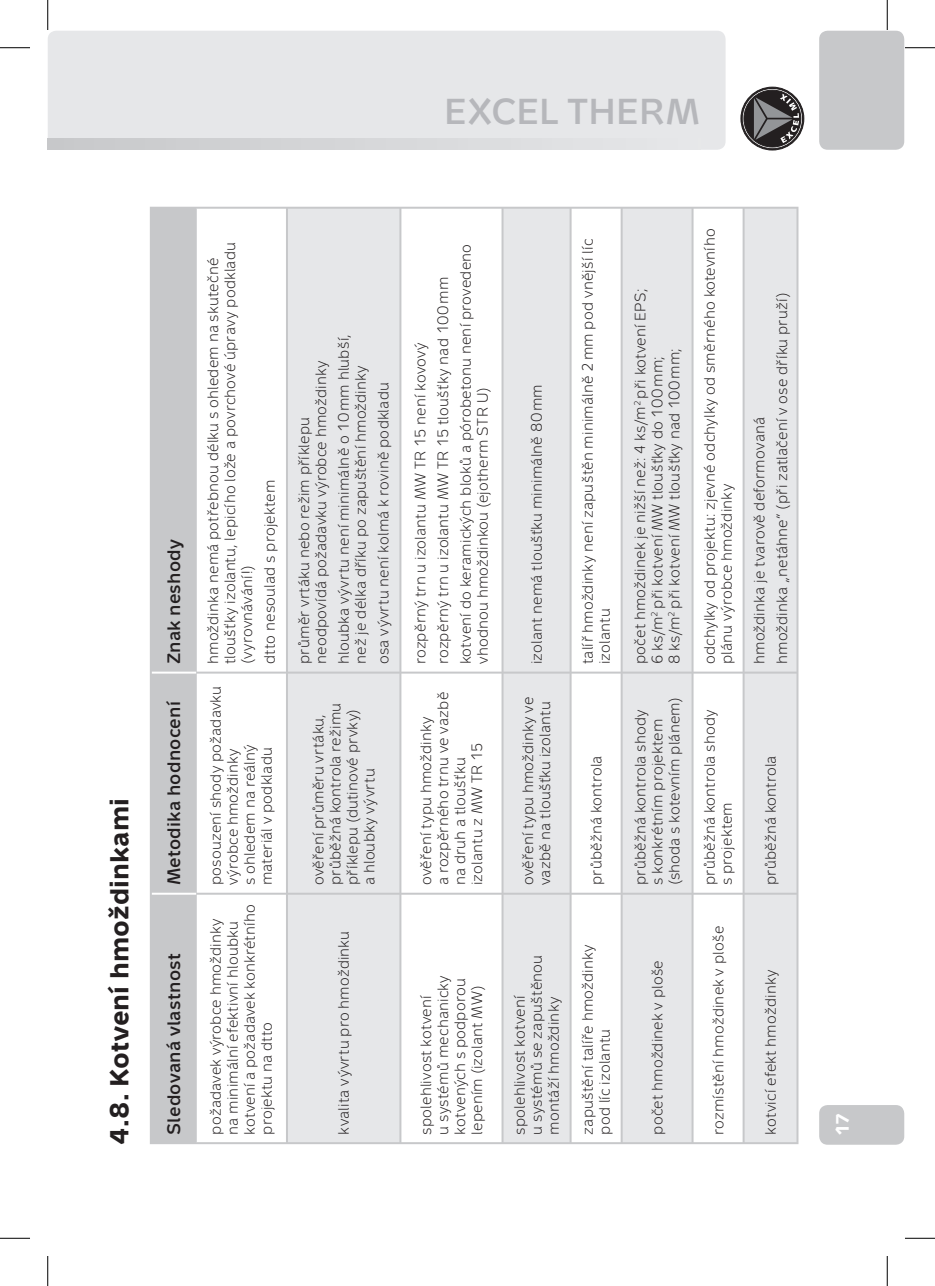
<style>
.page{position:relative;width:935px;height:1286px;background:#fff}
.page>*{position:absolute;margin:0;border:0;box-sizing:border-box;transform-origin:0 0}
.t1{font:700 36px "Metron Light Pro";letter-spacing:.01em;color:#b6b7bb}
.t2{font:700 26px "Metron Text Pro";letter-spacing:.005em;color:#231f20}
.t3{font:700 18px "Metron Light Pro";letter-spacing:.015em;color:#231f20}
.t4{font:700 18px "Metron Text Pro";color:#fff}
.t5{font:15px/17px "Metron Light Pro";letter-spacing:.015em;color:#231f20}
</style>
<div class="page">
<svg style="left:740px;top:87px;width:63px;height:63px"></svg>
<div style="left:48px;top:31px;width:677px;height:119px;background:#e6e7e9;border-radius:9px"></div>
<svg style="left:48px;top:138px;width:420px;height:12px"></svg>
<div style="left:819px;top:31px;width:85px;height:119px;background:#c7c8ca;border-radius:9px"></div>
<div style="left:819px;top:1105px;width:85px;height:40px;background:#c7c8ca;border-radius:9px"></div>
<div style="left:152px;top:209px;width:44px;height:933px;background:#c7c8ca"></div>
<svg style="left:288px;top:209px;width:508px;height:933px;fill:#e6e7e9"></svg>
<hr style="left:150px;top:894px;width:2px;height:250px;background:#c7c8ca">
<hr style="left:152px;top:1142px;width:44px;height:2px;background:#c7c8ca">
<hr style="left:150px;top:207px;width:2px;height:687px;background:#c7c8ca">
<hr style="left:152px;top:207px;width:44px;height:2px;background:#c7c8ca">
<hr style="left:196px;top:1142px;width:90px;height:2px;background:#c7c8ca">
<hr style="left:196px;top:893px;width:90px;height:2px;background:#c7c8ca">
<hr style="left:196px;top:672px;width:90px;height:2px;background:#c7c8ca">
<hr style="left:196px;top:207px;width:90px;height:2px;background:#c7c8ca">
<hr style="left:286px;top:894px;width:2px;height:250px;background:#c7c8ca">
<hr style="left:288px;top:1142px;width:111px;height:2px;background:#c7c8ca">
<hr style="left:286px;top:673px;width:2px;height:221px;background:#c7c8ca">
<hr style="left:288px;top:893px;width:111px;height:2px;background:#c7c8ca">
<hr style="left:286px;top:207px;width:2px;height:466px;background:#c7c8ca">
<hr style="left:288px;top:672px;width:111px;height:2px;background:#c7c8ca">
<hr style="left:288px;top:207px;width:111px;height:2px;background:#c7c8ca">
<hr style="left:399px;top:894px;width:2px;height:250px;background:#c7c8ca">
<hr style="left:401px;top:1142px;width:100px;height:2px;background:#c7c8ca">
<hr style="left:399px;top:673px;width:2px;height:221px;background:#c7c8ca">
<hr style="left:401px;top:893px;width:100px;height:2px;background:#c7c8ca">
<hr style="left:399px;top:207px;width:2px;height:466px;background:#c7c8ca">
<hr style="left:401px;top:672px;width:100px;height:2px;background:#c7c8ca">
<hr style="left:401px;top:207px;width:100px;height:2px;background:#c7c8ca">
<hr style="left:501px;top:894px;width:2px;height:250px;background:#c7c8ca">
<hr style="left:503px;top:1142px;width:66px;height:2px;background:#c7c8ca">
<hr style="left:501px;top:673px;width:2px;height:221px;background:#c7c8ca">
<hr style="left:503px;top:893px;width:66px;height:2px;background:#c7c8ca">
<hr style="left:501px;top:207px;width:2px;height:466px;background:#c7c8ca">
<hr style="left:503px;top:672px;width:66px;height:2px;background:#c7c8ca">
<hr style="left:503px;top:207px;width:66px;height:2px;background:#c7c8ca">
<hr style="left:569px;top:894px;width:2px;height:250px;background:#c7c8ca">
<hr style="left:571px;top:1142px;width:49px;height:2px;background:#c7c8ca">
<hr style="left:569px;top:673px;width:2px;height:221px;background:#c7c8ca">
<hr style="left:571px;top:893px;width:49px;height:2px;background:#c7c8ca">
<hr style="left:569px;top:207px;width:2px;height:466px;background:#c7c8ca">
<hr style="left:571px;top:672px;width:49px;height:2px;background:#c7c8ca">
<hr style="left:571px;top:207px;width:49px;height:2px;background:#c7c8ca">
<hr style="left:620px;top:894px;width:2px;height:250px;background:#c7c8ca">
<hr style="left:622px;top:1142px;width:69px;height:2px;background:#c7c8ca">
<hr style="left:620px;top:673px;width:2px;height:221px;background:#c7c8ca">
<hr style="left:622px;top:893px;width:69px;height:2px;background:#c7c8ca">
<hr style="left:620px;top:207px;width:2px;height:466px;background:#c7c8ca">
<hr style="left:622px;top:672px;width:69px;height:2px;background:#c7c8ca">
<hr style="left:622px;top:207px;width:69px;height:2px;background:#c7c8ca">
<hr style="left:691px;top:894px;width:2px;height:250px;background:#c7c8ca">
<hr style="left:693px;top:1142px;width:49px;height:2px;background:#c7c8ca">
<hr style="left:691px;top:673px;width:2px;height:221px;background:#c7c8ca">
<hr style="left:693px;top:893px;width:49px;height:2px;background:#c7c8ca">
<hr style="left:691px;top:207px;width:2px;height:466px;background:#c7c8ca">
<hr style="left:693px;top:672px;width:49px;height:2px;background:#c7c8ca">
<hr style="left:693px;top:207px;width:49px;height:2px;background:#c7c8ca">
<hr style="left:742px;top:894px;width:2px;height:250px;background:#c7c8ca">
<hr style="left:744px;top:1142px;width:52px;height:2px;background:#c7c8ca">
<hr style="left:742px;top:673px;width:2px;height:221px;background:#c7c8ca">
<hr style="left:744px;top:893px;width:52px;height:2px;background:#c7c8ca">
<hr style="left:742px;top:207px;width:2px;height:466px;background:#c7c8ca">
<hr style="left:744px;top:672px;width:52px;height:2px;background:#c7c8ca">
<hr style="left:744px;top:207px;width:52px;height:2px;background:#c7c8ca">
<hr style="left:796px;top:673px;width:2px;height:471px;background:#c7c8ca">
<hr style="left:796px;top:207px;width:2px;height:466px;background:#c7c8ca">
<hr style="left:196px;top:673px;width:1px;height:469px;background:#c7c8ca">
<hr style="left:196px;top:209px;width:1px;height:464px;background:#c7c8ca">
<hr style="left:152px;top:893px;width:44px;height:2px;background:#fff">
<hr style="left:152px;top:672px;width:44px;height:2px;background:#fff">
<hr style="left:0;top:47px;width:30px;height:1px;background:#000">
<hr style="left:904px;top:47px;width:30px;height:1px;background:#000">
<hr style="left:0;top:1238px;width:30px;height:1px;background:#000">
<hr style="left:904px;top:1238px;width:30px;height:1px;background:#000">
<hr style="left:47px;top:0;width:1px;height:30px;background:#000">
<hr style="left:47px;top:1256px;width:1px;height:30px;background:#000">
<hr style="left:886px;top:0;width:1px;height:30px;background:#000">
<hr style="left:886px;top:1256px;width:1px;height:30px;background:#000">
<h1 class="t1" style="left:444px;top:98px;width:257px">EXCEL THERM</h1>
<h2 class="t2" style="left:110px;top:1145px;width:349px;rotate:-90deg">4.8. Kotvení hmoždinkami</h2>
<p class="t3" style="left:167px;top:664px;width:126px;rotate:-90deg">Znak neshody</p>
<p class="t3" style="left:167px;top:885px;width:185px;rotate:-90deg">Metodika hodnocení</p>
<p class="t3" style="left:167px;top:1135px;width:183px;rotate:-90deg">Sledovaná vlastnost</p>
<p class="t5" style="left:205px;top:664px;width:423px;rotate:-90deg">hmoždinka nemá potřebnou délku s ohledem na skutečné tloušťky izolantu, lepicího lože a povrchové úpravy podkladu (vyrovnávání!)</p>
<p class="t5" style="left:262px;top:664px;width:186px;rotate:-90deg">dtto nesoulad s projektem</p>
<p class="t5" style="left:208px;top:885px;width:201px;rotate:-90deg">posouzení shody požadavku výrobce hmoždinky<br>s ohledem na reálný materiál v podkladu</p>
<p class="t5" style="left:208px;top:1135px;width:232px;rotate:-90deg">požadavek výrobce hmoždinky na minimální efektivní hloubku kotvení a požadavek konkrétního projektu na dtto</p>
<p class="t5" style="left:297px;top:664px;width:305px;rotate:-90deg">průměr vrtáku nebo režim příklepu neodpovídá požadavku výrobce hmoždinky</p>
<p class="t5" style="left:336px;top:664px;width:331px;rotate:-90deg">hloubka vývrtu není minimálně o 10 mm hlubší, než je délka dříku po zapuštění hmoždinky</p>
<p class="t5" style="left:376px;top:664px;width:283px;rotate:-90deg">osa vývrtu není kolmá k rovině podkladu</p>
<p class="t5" style="left:311px;top:885px;width:184px;rotate:-90deg">ověření průměru vrtáku, průběžná kontrola režimu příklepu (dutinové prvky) a hloubky vývrtu</p>
<p class="t5" style="left:336px;top:1135px;width:205px;rotate:-90deg">kvalita vývrtu pro hmoždinku</p>
<p class="t5" style="left:410px;top:664px;width:422px;line-height:22.6px;rotate:-90deg">rozpěrný trn u izolantu MW TR 15 není kovový<br>rozpěrný trn u izolantu MW TR 15 tloušťky nad 100 mm kotvení do keramických bloků a pórobetonu není provedeno</p>
<p class="t5" style="left:475px;top:664px;width:278px;rotate:-90deg">vhodnou hmoždinkou (ejotherm STR U)</p>
<p class="t5" style="left:418px;top:885px;width:195px;rotate:-90deg">ověření typu hmoždinky<br>a rozpěrného trnu ve vazbě na druh a tloušťku<br>izolantu z MW TR 15</p>
<p class="t5" style="left:418px;top:1135px;width:161px;rotate:-90deg">spolehlivost kotvení<br>u systémů mechanicky kotvených s podporou lepením (izolant MW)</p>
<p class="t5" style="left:529px;top:664px;width:281px;rotate:-90deg">izolant nemá tloušťku minimálně 80 mm</p>
<p class="t5" style="left:520px;top:885px;width:190px;rotate:-90deg">ověření typu hmoždinky ve vazbě na tloušťku izolantu</p>
<p class="t5" style="left:580px;top:664px;width:427px;rotate:-90deg">talíř hmoždinky není zapuštěn minimálně 2 mm pod vnější líc izolantu</p>
<p class="t5" style="left:589px;top:885px;width:131px;rotate:-90deg">průběžná kontrola</p>
<p class="t5" style="left:632px;top:664px;width:376px;rotate:-90deg">počet hmoždinek je nižší než: 4 ks/m<sup>2</sup> při kotvení EPS;<br>6 ks/m<sup>2</sup> při kotvení MW tloušťky do 100 mm;<br>8 ks/m<sup>2</sup> při kotvení MW tloušťky nad 100 mm;</p>
<p class="t5" style="left:632px;top:885px;width:189px;rotate:-90deg">průběžná kontrola shody<br>s konkrétním projektem (shoda s kotevním plánem)</p>
<p class="t5" style="left:512px;top:1135px;width:181px;rotate:-90deg">spolehlivost kotvení<br>u systémů se zapuštěnou montáží hmoždinky</p>
<p class="t5" style="left:580px;top:1135px;width:191px;rotate:-90deg">zapuštění talíře hmoždinky pod líc izolantu</p>
<p class="t5" style="left:649px;top:1135px;width:176px;rotate:-90deg">počet hmoždinek v ploše</p>
<p class="t5" style="left:702px;top:664px;width:437px;rotate:-90deg">odchylky od projektu: zjevné odchylky od směrného kotevního plánu výrobce hmoždinky</p>
<p class="t5" style="left:702px;top:885px;width:177px;rotate:-90deg">průběžná kontrola shody s projektem</p>
<p class="t5" style="left:710px;top:1135px;width:210px;rotate:-90deg">rozmístění hmoždinek v ploše</p>
<p class="t5" style="left:749px;top:664px;width:373px;line-height:22.6px;rotate:-90deg">hmoždinka je tvarově deformovaná<br>hmoždinka „netáhne“ (při zatlačení v ose dříku pruží)</p>
<p class="t5" style="left:763px;top:885px;width:131px;rotate:-90deg">průběžná kontrola</p>
<p class="t5" style="left:763px;top:1135px;width:166px;rotate:-90deg">kotvicí efekt hmoždinky</p>
<p class="t4" style="left:835px;top:1136px;width:25px;rotate:-90deg">17</p>
</div>
